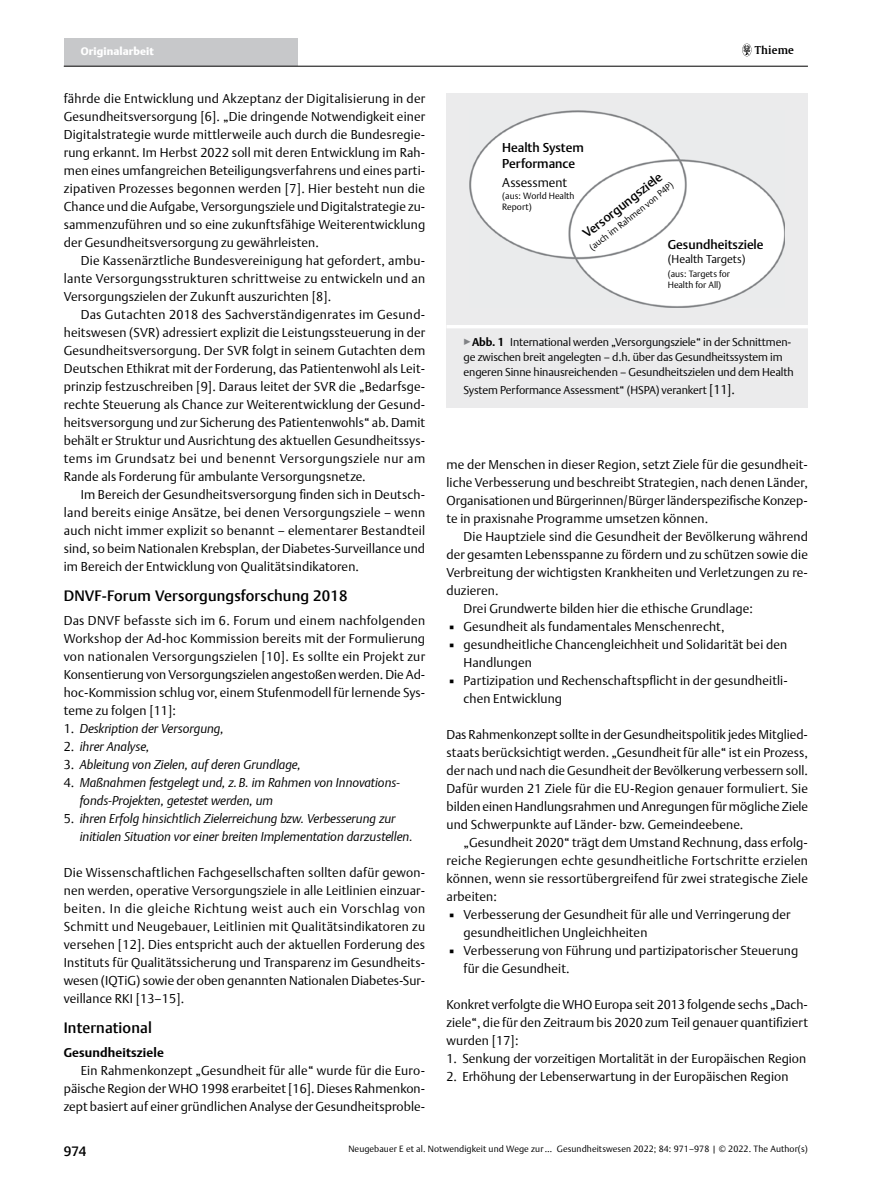
<style>
.page{position:relative;width:893px;height:1191px;background:#fff}
.page>*{position:absolute;margin:0;border:0;box-sizing:border-box;transform-origin:0 0}
.t1{font:500 15px "Thieme Argo 2011";letter-spacing:.01em;color:#000}
.t2{font:500 13.5px "Thieme Argo 2011";color:#000}
.t3{font:300 12.75px/18px "Thieme Argo 2011";letter-spacing:.01em;color:#000;text-align:justify}
.t4{font:italic 300 12.75px/18px "Thieme Argo 2011";color:#000}
.t5{font:500 12.75px/15.3px "Thieme Argo 2011";color:#000}
.t6{font:700 12.75px "Thieme Argo 2011";letter-spacing:.01em;color:#000}
.t7{font:300 11.25px/15px "Thieme Argo 2011";letter-spacing:-.01em;color:#000}
.t8{font:900 10.8px "Thieme Argo 2011";letter-spacing:.01em;color:#fff}
.t9{font:600 10.8px "Thieme Gulliver 2011";letter-spacing:.01em;color:#000}
.t10{font:300 9px/10.8px "Thieme Argo 2011";letter-spacing:.01em;color:#000}
.s1{font-style:normal}
.s2{color:#808285}
.s3{font-weight:700}
.s4{font-size:12.75px}
</style>
<div class="page">
<div style="left:64px;top:38px;width:234px;height:28px;background:#c7c8ca"></div>
<hr style="left:64px;top:66px;width:744px;height:1px;background:#000">
<svg style="left:742px;top:44px;width:9px;height:12px"></svg>
<div style="left:446px;top:325px;width:362px;height:82px;background:#ebebec"></div>
<hr style="left:446px;top:325px;width:362px;height:3px;background:#fff">
<div style="left:446px;top:94px;width:362px;height:231px;background:#ebebec"></div>
<img style="left:469px;top:111px;width:316px;height:197px">
<p class="t8" style="left:81px;top:44px;width:75px">Originalarbeit</p>
<p class="t9" style="left:755px;top:42px;width:40px">Thieme</p>
<p class="t3" style="left:64px;top:89px;width:363px">fährde die Entwicklung und Akzeptanz der Digitalisierung in der Gesundheitsversorgung [6]. „Die dringende Notwendigkeit einer Digitalstrategie wurde mittlerweile auch durch die Bundesregie&shy;rung erkannt. Im Herbst 2022 soll mit deren Entwicklung im Rah&shy;men eines umfangreichen Beteiligungsverfahrens und eines parti&shy;zipativen Prozesses begonnen werden [7]. Hier besteht nun die Chance und die Aufgabe, Versorgungsziele und Digitalstrategie zu&shy;sammenzuführen und so eine zukunftsfähige Weiterentwicklung der Gesundheitsversorgung zu gewährleisten.</p>
<p class="t3" style="left:64px;top:251px;width:363px;text-indent:17px">Die Kassenärztliche Bundesvereinigung hat gefordert, ambu&shy;lante Versorgungsstrukturen schrittweise zu entwickeln und an Versorgungszielen der Zukunft auszurichten [8].</p>
<p class="t3" style="left:64px;top:305px;width:363px;text-indent:17px">Das Gutachten 2018 des Sachverständigenrates im Gesund&shy;heitswesen (SVR) adressiert explizit die Leistungssteuerung in der Gesundheitsversorgung. Der SVR folgt in seinem Gutachten dem Deutschen Ethikrat mit der Forderung, das Patientenwohl als Leit&shy;prinzip festzuschreiben [9]. Daraus leitet der SVR die „Bedarfsge&shy;rechte Steuerung als Chance zur Weiterentwicklung der Gesund&shy;heitsversorgung und zur Sicherung des Patientenwohls“ ab. Damit behält er Struktur und Ausrichtung des aktuellen Gesundheitssys&shy;tems im Grundsatz bei und benennt Versorgungsziele nur am Rande als Forderung für ambulante Versorgungsnetze.</p>
<p class="t3" style="left:64px;top:485px;width:363px;text-indent:17px">Im Bereich der Gesundheitsversorgung finden sich in Deutsch&shy;land bereits einige Ansätze, bei denen Versorgungsziele – wenn auch nicht immer explizit so benannt – elementarer Bestandteil sind, so beim Nationalen Krebsplan, der Diabetes-Surveillance und im Bereich der Entwicklung von Qualitätsindikatoren.</p>
<p class="t1" style="left:64px;top:586px;width:285px">DNVF-Forum Versorgungsforschung 2018</p>
<p class="t3" style="left:64px;top:611px;width:363px">Das DNVF befasste sich im 6. Forum und einem nachfolgenden Workshop der Ad-hoc Kommission bereits mit der Formulierung von nationalen Versorgungszielen [10]. Es sollte ein Projekt zur Konsentierung von Versorgungszielen angestoßen werden. Die Ad&shy;hoc-Kommission schlug vor, einem Stufenmodell für lernende Sys&shy;teme zu folgen [11]:</p>
<p class="t4" style="left:64px;top:719px;width:161px"><span class="s1">1.</span> Deskription der Versorgung,</p>
<p class="t4" style="left:64px;top:737px;width:87px"><span class="s1">2.</span> ihrer Analyse,</p>
<p class="t4" style="left:64px;top:755px;width:238px"><span class="s1">3.</span> Ableitung von Zielen, auf deren Grundlage,</p>
<p class="t4" style="left:80px;top:773px;width:322px;text-indent:-16px"><span class="s1">4.</span> Maßnahmen festgelegt und, z.B. im Rahmen von Innovations&shy;fonds-Projekten, getestet werden, um</p>
<p class="t4" style="left:80px;top:809px;width:334px;text-indent:-16px"><span class="s1">5.</span> ihren Erfolg hinsichtlich Zielerreichung bzw. Verbesserung zur initialen Situation vor einer breiten Implementation darzustellen.</p>
<p class="t3" style="left:64px;top:863px;width:363px">Die Wissenschaftlichen Fachgesellschaften sollten dafür gewon&shy;nen werden, operative Versorgungsziele in alle Leitlinien einzuar&shy;beiten. In die gleiche Richtung weist auch ein Vorschlag von Schmitt und Neugebauer, Leitlinien mit Qualitätsindikatoren zu versehen [12]. Dies entspricht auch der aktuellen Forderung des Instituts für Qualitätssicherung und Transparenz im Gesundheits&shy;wesen (IQTiG) sowie der oben genannten Nationalen Diabetes-Sur&shy;veillance RKI [13–15].</p>
<p class="t1" style="left:64px;top:1018px;width:90px">International</p>
<p class="t6" style="left:64px;top:1044px;width:102px">Gesundheitsziele</p>
<p class="t3" style="left:64px;top:1061px;width:363px;text-indent:17px">Ein Rahmenkonzept „Gesundheit für alle“ wurde für die Euro&shy;päische Region der WHO 1998 erarbeitet [16]. Dieses Rahmenkon&shy;zept basiert auf einer gründlichen Analyse der Gesundheitsproble-</p>
<p class="t5" style="left:502px;top:140px;width:83px">Health System<br>Performance</p>
<p class="t3" style="left:502px;top:173px;width:66px">Assessment</p>
<p class="t10" style="left:502px;top:190px;width:74px">(aus: World Health<br>Report)</p>
<p class="t5" style="left:579px;top:228px;width:99px;rotate:-38deg">Versorgungsziele</p>
<p class="t10" style="left:587px;top:244px;width:106px;rotate:-38deg">(auch im Rahmen von P4P)</p>
<p class="t5" style="left:668px;top:237px;width:97px">Gesundheitsziele</p>
<p class="t7" style="left:668px;top:251px;width:79px">(Health Targets)</p>
<p class="t10" style="left:668px;top:268px;width:64px">(aus: Targets for<br>Health for All)</p>
<p class="t7" style="left:463px;top:335px;width:332px"><span class="s2">▶</span><span class="s3">Abb. 1</span> International werden „Versorgungsziele“ in der Schnittmen&shy;ge zwischen breit angelegten – d.h. über das Gesundheitssystem im engeren Sinne hinausreichenden – Gesundheitszielen und dem Health</p>
<p class="t7" style="left:463px;top:383px;width:273px">System Performance Assessment“ (HSPA) verankert <span class="s4">[11].</span></p>
<p class="t3" style="left:446px;top:455px;width:363px">me der Menschen in dieser Region, setzt Ziele für die gesundheit&shy;liche Verbesserung und beschreibt Strategien, nach denen Länder, Organisationen und Bürgerinnen/Bürger länderspezifische Konzep&shy;te in praxisnahe Programme umsetzen können.</p>
<p class="t3" style="left:463px;top:527px;width:346px">Die Hauptziele sind die Gesundheit der Bevölkerung während</p>
<p class="t3" style="left:446px;top:545px;width:363px">der gesamten Lebensspanne zu fördern und zu schützen sowie die</p>
<p class="t3" style="left:446px;top:563px;width:363px">Verbreitung der wichtigsten Krankheiten und Verletzungen zu re-</p>
<p class="t3" style="left:446px;top:581px;width:54px">duzieren.</p>
<p class="t3" style="left:463px;top:599px;width:291px">Drei Grundwerte bilden hier die ethische Grundlage:</p>
<p class="t3" style="left:446px;top:617px;width:280px">▪ Gesundheit als fundamentales Menschenrecht,</p>
<p class="t3" style="left:463px;top:635px;width:325px;text-indent:-17px">▪ gesundheitliche Chancengleichheit und Solidarität bei den<br>Handlungen</p>
<p class="t3" style="left:464px;top:671px;width:326px;text-indent:-17px">▪ Partizipation und Rechenschaftspflicht in der gesundheitli&shy;chen Entwicklung</p>
<p class="t3" style="left:446px;top:725px;width:363px">Das Rahmenkonzept sollte in der Gesundheitspolitik jedes Mitglied&shy;staats berücksichtigt werden. „Gesundheit für alle“ ist ein Prozess, der nach und nach die Gesundheit der Bevölkerung verbessern soll.<br>Dafür wurden 21 Ziele für die EU-Region genauer formuliert. Sie bilden einen Handlungsrahmen und Anregungen für mögliche Ziele und Schwerpunkte auf Länder- bzw. Gemeindeebene.</p>
<p class="t3" style="left:446px;top:833px;width:363px;text-indent:17px">„Gesundheit 2020“ trägt dem Umstand Rechnung, dass erfolg&shy;reiche Regierungen echte gesundheitliche Fortschritte erzielen können, wenn sie ressortübergreifend für zwei strategische Ziele arbeiten:</p>
<p class="t3" style="left:464px;top:905px;width:329px;text-indent:-17px">▪ Verbesserung der Gesundheit für alle und Verringerung der gesundheitlichen Ungleichheiten</p>
<p class="t3" style="left:464px;top:941px;width:336px;text-indent:-17px">▪ Verbesserung von Führung und partizipatorischer Steuerung für die Gesundheit.</p>
<p class="t3" style="left:447px;top:995px;width:363px">Konkret verfolgte die WHO Europa seit 2013 folgende sechs „Dach&shy;ziele“, die für den Zeitraum bis 2020 zum Teil genauer quantifiziert wurden [17]:</p>
<p class="t3" style="left:447px;top:1049px;width:361px">1. Senkung der vorzeitigen Mortalität in der Europäischen Region</p>
<p class="t3" style="left:447px;top:1067px;width:343px">2. Erhöhung der Lebenserwartung in der Europäischen Region</p>
<p class="t2" style="left:64px;top:1142px;width:24px">974</p>
<p class="t10" style="left:348px;top:1143px;width:461px">Neugebauer E et al. Notwendigkeit und Wege zur … Gesundheitswesen 2022; 84: 971–978 | © 2022. The Author(s)</p>
</div>
